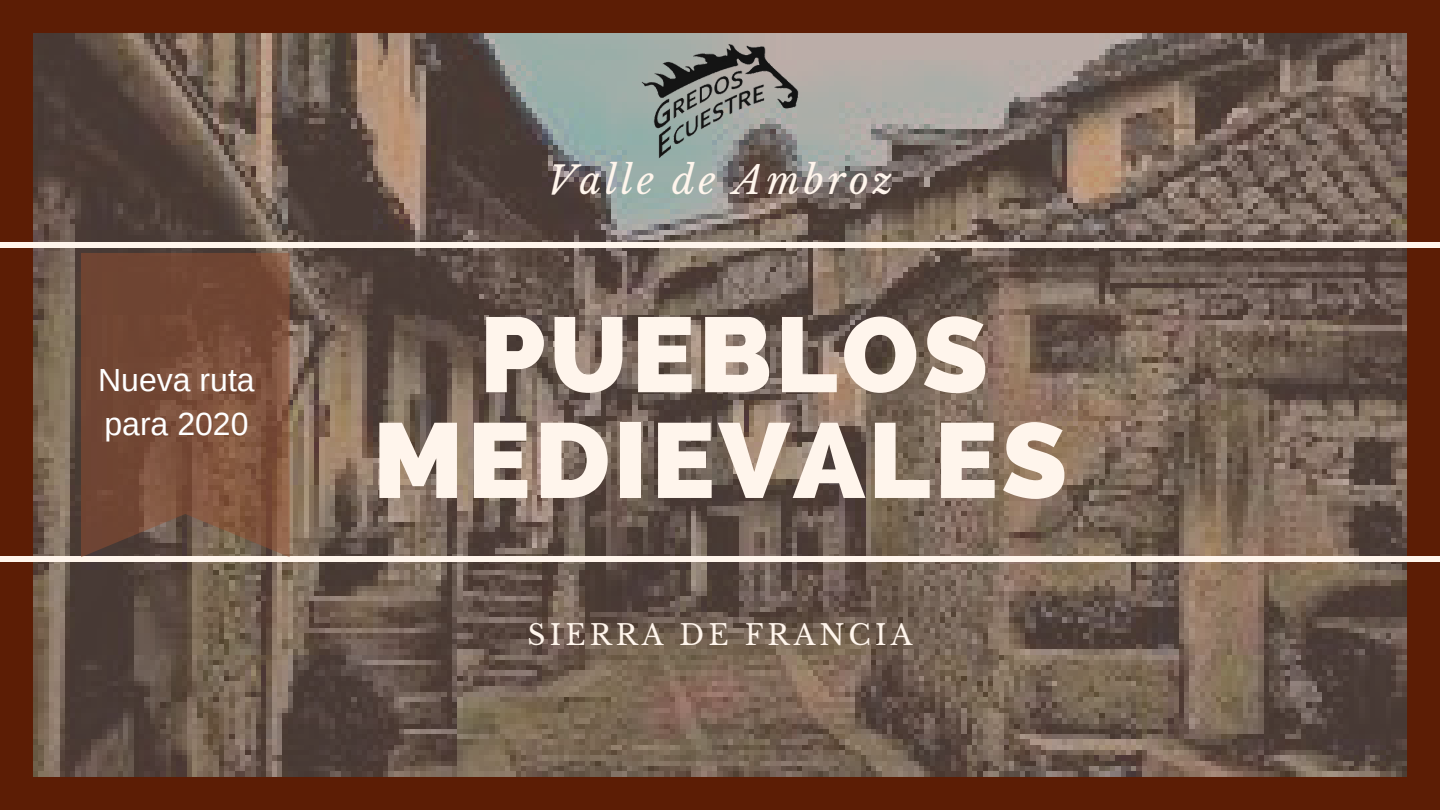
<style>
.page{position:relative;width:1440px;height:810px;background:#5c1d05}
.page>*{position:absolute;margin:0;border:0;box-sizing:border-box;transform-origin:0 0}
.t1{font:800 106px/105.8px "Raleway";letter-spacing:.035em;color:#fff5ec;text-align:center}
.t2{font:italic 38px "Libre Baskerville";letter-spacing:.1em;color:#fff5ec}
.t3{font:32px/44.2px "Arimo";color:#fff}
.t4{font:28px "Libre Baskerville";letter-spacing:.145em;color:#fff5ec}
</style>
<div class="page">
<img style="left:34px;top:33px;width:1372px;height:744px">
<div style="left:0;top:242px;width:1440px;height:6px;background:#fff5ec"></div>
<div style="left:0;top:556px;width:1440px;height:6px;background:#fff5ec"></div>
<img style="left:626px;top:33px;width:188px;height:136px">
<svg style="left:81px;top:253px;width:209px;height:304px;background:#774d3a"></svg>
<p class="t3" style="left:98px;top:357px;width:158px">Nueva ruta para 2020</p>
<p class="t2" style="left:548px;top:157px;width:346px">Valle de Ambroz</p>
<p class="t1" style="left:373px;top:302px;width:696px">PUEBLOS<br>MEDIEVALES</p>
<p class="t4" style="left:528px;top:618px;width:386px">SIERRA DE FRANCIA</p>
</div>
